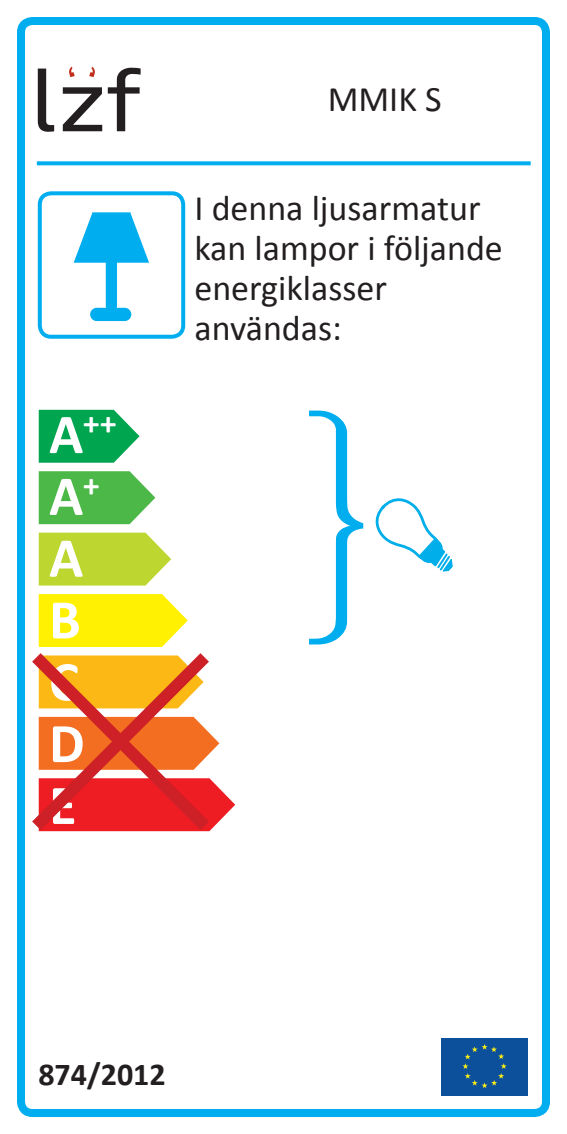
<style>
.page{position:relative;width:567px;height:1134px;background:#fff}
.page>*{position:absolute;margin:0;border:0;box-sizing:border-box;transform-origin:0 0}
.t1{font:700 56.4px/62px "Calibri";color:#fff}
.t2{font:36px/40px "Calibri";color:#231f20}
.t3{font:700 32.8px "Calibri";color:#fff}
.t4{font:700 32px "Calibri";color:#231f20}
.s1{font-size:56.4px}
</style>
<div class="page">
<div style="left:17px;top:17px;width:533px;height:1100px;border:8px solid #00aeef;border-radius:11px"></div>
<svg style="left:37px;top:161px;width:494px;height:4px;background:#14b4f0"></svg>
<div style="left:38px;top:191px;width:147px;height:148px;border:4px solid #00aeef;border-radius:11px"></div>
<svg style="left:39px;top:533px;width:132px;height:53px;background:#c4da45"></svg>
<svg style="left:39px;top:471px;width:116px;height:53px;background:#5fbf5c"></svg>
<svg style="left:39px;top:410px;width:101px;height:53px;background:#22b166"></svg>
<svg style="left:39px;top:594px;width:149px;height:46px;background:#fff215"></svg>
<svg style="left:222px;top:791px;width:13px;height:27px"></svg>
<div style="left:441px;top:1037px;width:86px;height:58px;background:#0c4f9b"></div>
<svg style="left:462px;top:1044px;width:45px;height:44px"></svg>
<svg style="left:19px;top:640px;width:203px;height:203px"></svg>
<svg style="left:309px;top:411px;width:144px;height:233px"></svg>
<svg style="left:74px;top:212px;width:75px;height:102px"></svg>
<div style="left:90px;top:308px;width:41px;height:13px;background:#00aeef;border-radius:7px"></div>
<svg style="left:38px;top:69px;width:16px;height:63px"></svg>
<svg style="left:63px;top:87px;width:39px;height:44px"></svg>
<svg style="left:108px;top:68px;width:33px;height:63px"></svg>
<svg style="left:69px;top:67px;width:6px;height:10px"></svg>
<svg style="left:89px;top:67px;width:6px;height:10px"></svg>
<p class="t3" style="left:49px;top:402px;width:69px"><span class="s1">A</span>++</p>
<h1 class="t1" style="left:49px;top:465px;width:52px">A<sup>+<br></sup>A<br>B<br>C<br>D<br>E</h1>
<p class="t2" style="left:328px;top:79px;width:116px">MMIK S</p>
<p class="t2" style="left:194px;top:188px;width:310px">I denna ljusarmatur kan lampor i följande energiklasser användas:</p>
<p class="t4" style="left:38px;top:1054px;width:129px">874/2012</p>
</div>
